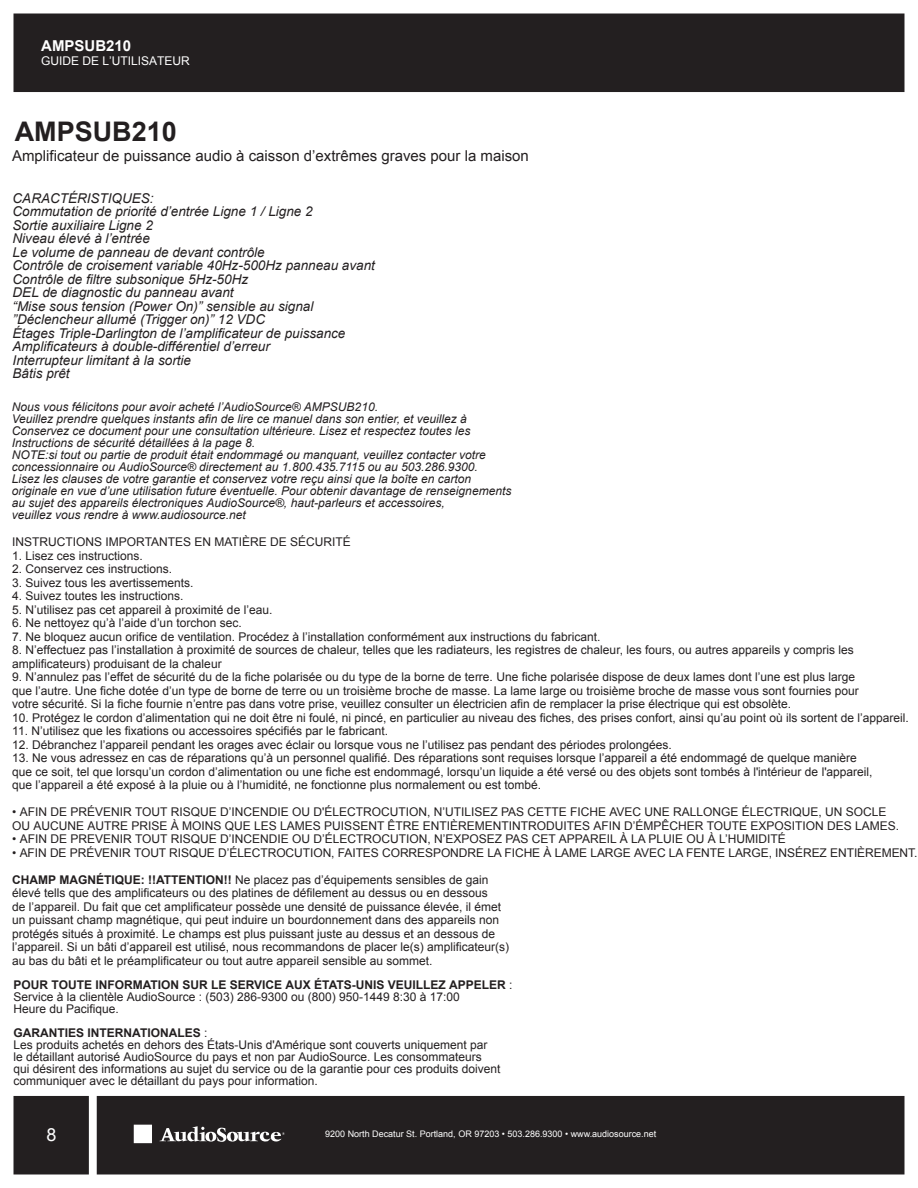
<style>
.page{position:relative;width:918px;height:1188px;background:#fff}
.page>*{position:absolute;margin:0;border:0;box-sizing:border-box;transform-origin:0 0}
.t1{font:700 27px "Arial";color:#231f20}
.t2{font:18px "Arial";color:#fff}
.t3{font:15px "Arial";color:#231f20}
.t4{font:700 15px "Arial";color:#fff}
.t5{font:italic 13.5px/13.5px "Arial";color:#231f20}
.t6{font:12px/13.5px "Arial";color:#231f20}
.t7{font:italic 12px/12px "Arial";color:#231f20}
.t8{font:12px "Arial";color:#fff}
.t9{font:9px "Arial";color:#fff}
.s1{font-weight:700}
</style>
<div class="page">
<div style="left:14px;top:1096px;width:75px;height:78px;background:#231f20"></div>
<div style="left:97px;top:1096px;width:807px;height:78px;background:#231f20"></div>
<div style="left:14px;top:14px;width:890px;height:78px;background:#231f20"></div>
<div style="left:134px;top:1125px;width:18px;height:18px;background:#fff"></div>
<svg style="left:160px;top:1126px;width:125px;height:16px"></svg>
<p class="t4" style="left:41px;top:36px;width:92px">AMPSUB210</p>
<p class="t8" style="left:41px;top:53px;width:150px">GUIDE DE L’UTILISATEUR</p>
<h1 class="t1" style="left:15px;top:114px;width:164px">AMPSUB210</h1>
<p class="t3" style="left:12px;top:146px;width:518px">Amplificateur de puissance audio à caisson d’extrêmes graves pour la maison</p>
<p class="t5" style="left:13px;top:191px;width:364px">CARACTÉRISTIQUES:<br>Commutation de priorité d’entrée Ligne 1 / Ligne 2<br>Sortie auxiliaire Ligne 2<br>Niveau élevé à l’entrée<br>Le volume de panneau de devant contrôle<br>Contrôle de croisement variable 40Hz-500Hz panneau avant Contrôle de filtre subsonique 5Hz-50Hz<br>DEL de diagnostic du panneau avant<br>“Mise sous tension (Power On)” sensible au signal ”Déclencheur allumé (Trigger on)” 12 VDC<br>Étages Triple-Darlington de l’amplificateur de puissance Amplificateurs à double-différentiel d’erreur<br>Interrupteur limitant à la sortie<br>Bâtis prêt</p>
<p class="t7" style="left:12px;top:401px;width:501px">Nous vous félicitons pour avoir acheté l’AudioSource® AMPSUB210.<br>Veuillez prendre quelques instants afin de lire ce manuel dans son entier, et veuillez à Conservez ce document pour une consultation ultérieure. Lisez et respectez toutes les Instructions de sécurité détaillées à la page 8.<br>NOTE:si tout ou partie de produit était endommagé ou manquant, veuillez contacter votre concessionnaire ou AudioSource® directement au 1.800.435.7115 ou au 503.286.9300.<br>Lisez les clauses de votre garantie et conservez votre reçu ainsi que la boîte en carton originale en vue d’une utilisation future éventuelle. Pour obtenir davantage de renseignements au sujet des appareils électroniques AudioSource®, haut-parleurs et accessoires,<br>veuillez vous rendre à www.audiosource.net</p>
<p class="t6" style="left:12px;top:535px;width:340px">INSTRUCTIONS IMPORTANTES EN MATIÈRE DE SÉCURITÉ</p>
<p class="t6" style="left:12px;top:549px;width:132px">1. Lisez ces instructions.</p>
<p class="t6" style="left:12px;top:562px;width:162px">2. Conservez ces instructions.</p>
<p class="t6" style="left:12px;top:576px;width:183px">3. Suivez tous les avertissements.</p>
<p class="t6" style="left:12px;top:589px;width:173px">4. Suivez toutes les instructions.</p>
<p class="t6" style="left:12px;top:603px;width:262px">5. N’utilisez pas cet appareil à proximité de l’eau.</p>
<p class="t6" style="left:12px;top:616px;width:231px">6. Ne nettoyez qu’à l’aide d’un torchon sec.</p>
<p class="t6" style="left:12px;top:630px;width:590px">7. Ne bloquez aucun orifice de ventilation. Procédez à l’installation conformément aux instructions du fabricant.</p>
<p class="t6" style="left:12px;top:643px;width:843px">8. N’effectuez pas l’installation à proximité de sources de chaleur, telles que les radiateurs, les registres de chaleur, les fours, ou autres appareils y compris les amplificateurs) produisant de la chaleur</p>
<p class="t6" style="left:12px;top:670px;width:848px">9. N’annulez pas l’effet de sécurité du de la fiche polarisée ou du type de la borne de terre. Une fiche polarisée dispose de deux lames dont l’une est plus large que l’autre. Une fiche dotée d’un type de borne de terre ou un troisième broche de masse. La lame large ou troisième broche de masse vous sont fournies pour votre sécurité. Si la fiche fournie n’entre pas dans votre prise, veuillez consulter un électricien afin de remplacer la prise électrique qui est obsolète.</p>
<p class="t6" style="left:12px;top:711px;width:898px">10. Protégez le cordon d’alimentation qui ne doit être ni foulé, ni pincé, en particulier au niveau des fiches, des prises confort, ainsi qu’au point où ils sortent de l’appareil.</p>
<p class="t6" style="left:12px;top:724px;width:377px">11. N’utilisez que les fixations ou accessoires spécifiés par le fabricant.</p>
<p class="t6" style="left:12px;top:738px;width:661px">12. Débranchez l’appareil pendant les orages avec éclair ou lorsque vous ne l’utilisez pas pendant des périodes prolongées.</p>
<p class="t6" style="left:12px;top:751px;width:862px">13. Ne vous adressez en cas de réparations qu’à un personnel qualifié. Des réparations sont requises lorsque l’appareil a été endommagé de quelque manière que ce soit, tel que lorsqu’un cordon d’alimentation ou une fiche est endommagé, lorsqu’un liquide a été versé ou des objets sont tombés à l'intérieur de l'appareil, que l’appareil a été exposé à la pluie ou à l’humidité, ne fonctionne plus normalement ou est tombé.</p>
<p class="t6" style="left:12px;top:805px;width:889px">• AFIN DE PRÉVENIR TOUT RISQUE D’INCENDIE OU D'ÉLECTROCUTION, N’UTILISEZ PAS CETTE FICHE AVEC UNE RALLONGE ÉLECTRIQUE, UN SOCLE<br>OU AUCUNE AUTRE PRISE À MOINS QUE LES LAMES PUISSENT ÊTRE ENTIÈREMENTINTRODUITES AFIN D’ÉMPÊCHER TOUTE EXPOSITION DES LAMES.</p>
<p class="t6" style="left:12px;top:832px;width:775px">• AFIN DE PREVENIR TOUT RISQUE D’INCENDIE OU D’ÉLECTROCUTION, N’EXPOSEZ PAS CET APPAREIL À LA PLUIE OU À L’HUMIDITÉ</p>
<p class="t6" style="left:12px;top:846px;width:907px">• AFIN DE PRÉVENIR TOUT RISQUE D’ÉLECTROCUTION, FAITES CORRESPONDRE LA FICHE À LAME LARGE AVEC LA FENTE LARGE, INSÉREZ ENTIÈREMENT.</p>
<p class="t6" style="left:12px;top:873px;width:498px"><span class="s1">CHAMP MAGNÉTIQUE: !!ATTENTION!!</span> Ne placez pas d’équipements sensibles de gain élevé tells que des amplificateurs ou des platines de défilement au dessus ou en dessous<br>de l’appareil. Du fait que cet amplificateur possède une densité de puissance élevée, il émet un puissant champ magnétique, qui peut induire un bourdonnement dans des appareils non protégés situés à proximité. Le champs est plus puissant juste au dessus et an dessous de l’appareil. Si un bâti d’appareil est utilisé, nous recommandons de placer le(s) amplificateur(s) au bas du bâti et le préamplificateur ou tout autre appareil sensible au sommet.</p>
<p class="t6" style="left:14px;top:979px;width:500px;line-height:12px"><span class="s1">POUR TOUTE INFORMATION SUR LE SERVICE AUX ÉTATS-UNIS VEUILLEZ APPELER</span> :<br>Service à la clientèle AudioSource : (503) 286-9300 ou (800) 950-1449 8:30 à 17:00<br>Heure du Pacifique.</p>
<p class="t6" style="left:14px;top:1027px;width:488px;line-height:12px"><span class="s1">GARANTIES INTERNATIONALES</span> :<br>Les produits achetés en dehors des États-Unis d'Amérique sont couverts uniquement par<br>le détaillant autorisé AudioSource du pays et non par AudioSource. Les consommateurs qui désirent des informations au sujet du service ou de la garantie pour ces produits doivent communiquer avec le détaillant du pays pour information.</p>
<h2 class="t2" style="left:46px;top:1123px;width:12px">8</h2>
<p class="t9" style="left:325px;top:1128px;width:333px">9200 North Decatur St. Portland, OR 97203 • 503.286.9300 • www.audiosource.net</p>
</div>
